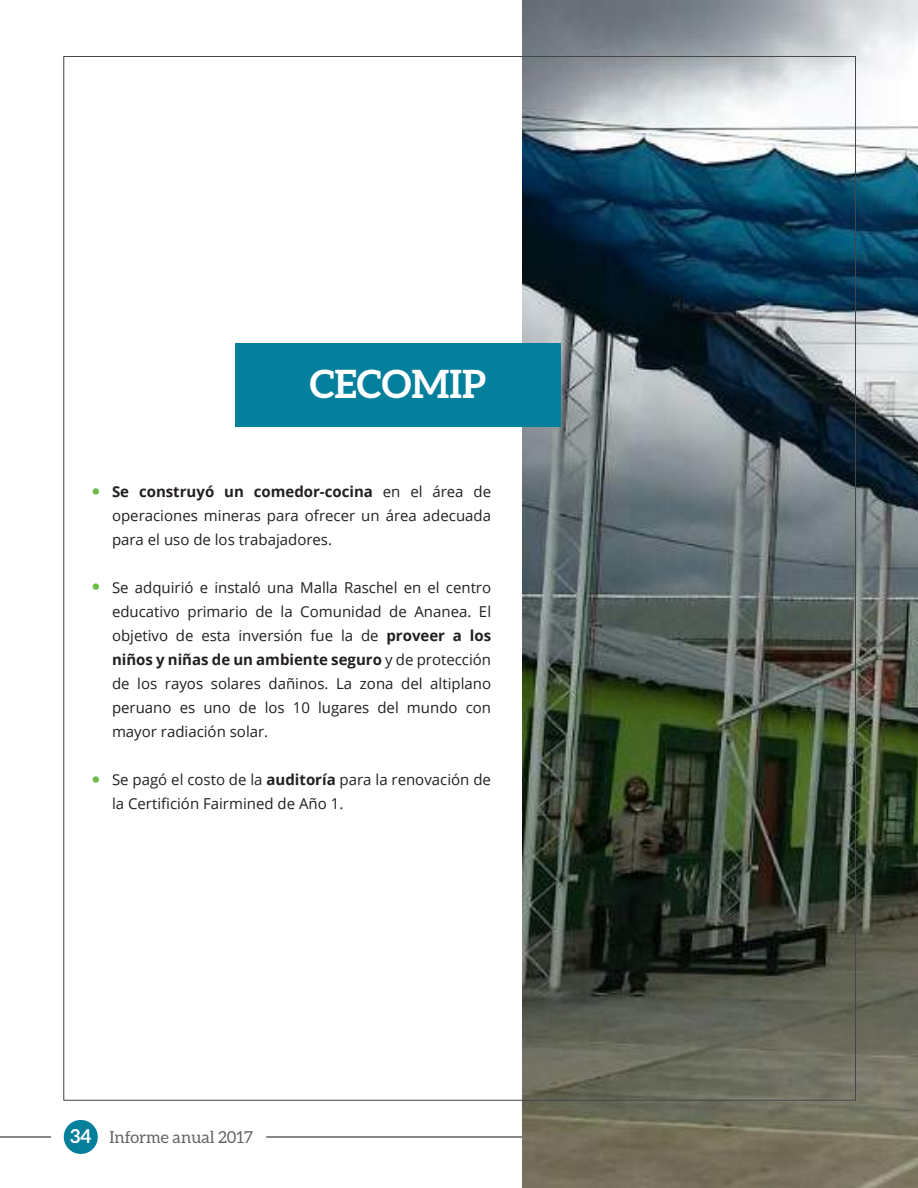
<style>
.page{position:relative;width:918px;height:1188px;background:#fff}
.page>*{position:absolute;margin:0;border:0;box-sizing:border-box;transform-origin:0 0}
.t1{font:700 39px "Aleo";color:#fff}
.t2{font:16.5px "Aleo";color:#636366}
.t3{font:15px/24px "Open Sans";color:#231f20;text-align:justify}
.s1{font-weight:700}
.s2{font-weight:700;font-size:19.2px;color:#fff}
</style>
<div class="page">
<div style="left:64px;top:1120px;width:34px;height:34px;background:#05809c;border-radius:50%"></div>
<hr style="left:266px;top:1136px;width:652px;height:2px;background:#636366">
<hr style="left:0;top:1136px;width:51px;height:2px;background:#636366">
<img style="left:523px;top:0;width:395px;height:1188px">
<div style="left:93px;top:488px;width:6px;height:7px;background:#6abd46;border-radius:50%"></div>
<div style="left:93px;top:583px;width:6px;height:7px;background:#6abd46;border-radius:50%"></div>
<div style="left:93px;top:776px;width:6px;height:7px;background:#6abd46;border-radius:50%"></div>
<div style="left:235px;top:343px;width:325px;height:84px;background:#05809c"></div>
<h1 class="t1" style="left:310px;top:362px;width:178px">CECOMIP</h1>
<p class="t3" style="left:112px;top:479px;width:381px"><span class="s1">Se construyó un comedor-cocina</span> en el área de operaciones mineras para ofrecer un área adecuada para el uso de los trabajadores.</p>
<p class="t3" style="left:112px;top:575px;width:381px">Se adquirió e instaló una Malla Raschel en el centro educativo primario de la Comunidad de Ananea. El objetivo de esta inversión fue la de <span class="s1">proveer a los niños y niñas de un ambiente seguro</span> y de protección de los rayos solares dañinos. La zona del altiplano peruano es uno de los 10 lugares del mundo con mayor radiación solar.</p>
<p class="t3" style="left:112px;top:767px;width:380px">Se pagó el costo de la <span class="s1">auditoría</span> para la renovación de la Certifición Fairmined de Año 1.</p>
<p class="t2" style="left:70px;top:1127px;width:185px"><span class="s2">34</span> Informe anual 2017</p>
</div>
